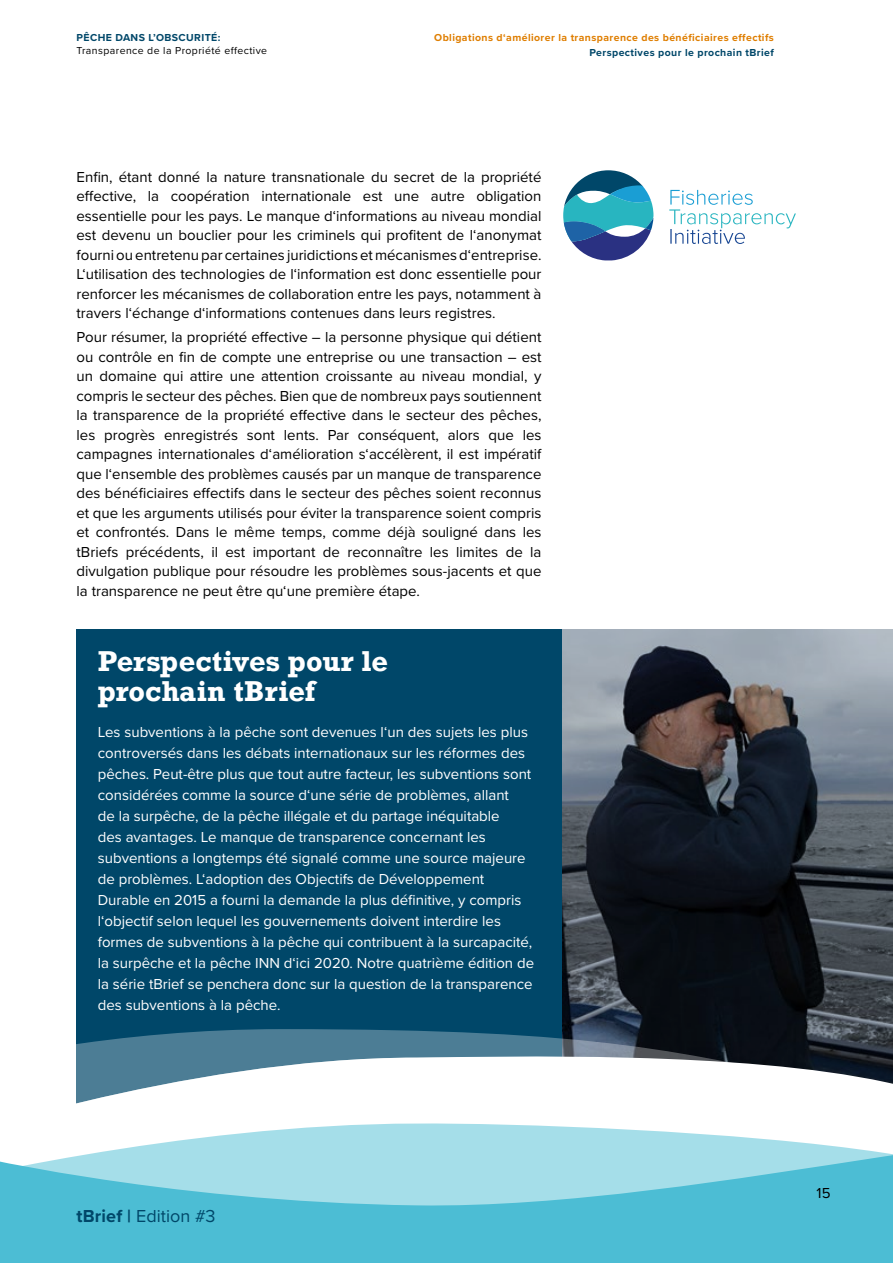
<style>
.page{position:relative;width:893px;height:1263px;background:#fff}
.page>*{position:absolute;margin:0;border:0;box-sizing:border-box;transform-origin:0 0}
.Fliesstext{font:700 27px/30px "Rockwell";letter-spacing:.01em;color:#fff}
.Fliesstext-2{font:18px "Proxima Nova";color:#004769}
.Fliesstext-3{font:15px/19.5px "Proxima Nova";color:#000;text-align:justify}
.Fliesstext-4{font:15px/21px "Proxima Nova";color:#fff}
.t1{font:700 10.5px "Proxima Nova";letter-spacing:.04em;color:#df7e00}
.t2{font:700 10.5px "Proxima Nova";letter-spacing:.04em;color:#004769}
.t3{font:10.5px "Proxima Nova";letter-spacing:.04em;color:#000}
.s1{font-weight:700}
</style>
<div class="page">
<div style="left:77px;top:629px;width:654px;height:528px;background:#004769"></div>
<img style="left:562px;top:629px;width:331px;height:400px">
<svg style="left:0;top:1029px;width:893px;height:234px;background:#94cad6"></svg>
<svg style="left:563px;top:170px;width:90px;height:90px"></svg>
<svg style="left:669px;top:190px;width:127px;height:54px"></svg>
<p class="t2" style="left:77px;top:30px;width:145px">PÊCHE DANS L’OBSCURITÉ:</p>
<p class="t3" style="left:77px;top:43px;width:192px">Transparence de la Propriété effective</p>
<h1 class="t1" style="left:434px;top:30px;width:341px">Obligations d‘améliorer la transparence des bénéficiaires effectifs</h1>
<h1 class="t2" style="left:589px;top:45px;width:186px">Perspectives pour le prochain tBrief</h1>
<p class="Fliesstext-3" style="left:77px;top:167px;width:466px">Enfin, étant donné la nature transnationale du secret de la propriété effective, la coopération internationale est une autre obligation essentielle pour les pays. Le manque d‘informations au niveau mondial est devenu un bouclier pour les criminels qui profitent de l‘anonymat fourni ou entretenu par certaines juridictions et mécanismes d‘entreprise.<br>L‘utilisation des technologies de l‘information est donc essentielle pour renforcer les mécanismes de collaboration entre les pays, notamment à travers l‘échange d‘informations contenues dans leurs registres.</p>
<p class="Fliesstext-3" style="left:77px;top:327px;width:466px">Pour résumer, la propriété effective – la personne physique qui détient ou contrôle en fin de compte une entreprise ou une transaction – est un domaine qui attire une attention croissante au niveau mondial, y compris le secteur des pêches. Bien que de nombreux pays soutiennent la transparence de la propriété effective dans le secteur des pêches, les progrès enregistrés sont lents. Par conséquent, alors que les campagnes internationales d‘amélioration s‘accélèrent, il est impératif que l‘ensemble des problèmes causés par un manque de transparence des bénéficiaires effectifs dans le secteur des pêches soient reconnus et que les arguments utilisés pour éviter la transparence soient compris et confrontés. Dans le même temps, comme déjà souligné dans les tBriefs précédents, il est important de reconnaître les limites de la divulgation publique pour résoudre les problèmes sous-jacents et que la transparence ne peut être qu‘une première étape.</p>
<p class="Fliesstext" style="left:98px;top:646px;width:292px">Perspectives pour le prochain tBrief</p>
<p class="Fliesstext-4" style="left:98px;top:721px;width:438px">Les subventions à la pêche sont devenues l‘un des sujets les plus controversés dans les débats internationaux sur les réformes des pêches. Peut-être plus que tout autre facteur, les subventions sont considérées comme la source d‘une série de problèmes, allant<br>de la surpêche, de la pêche illégale et du partage inéquitable<br>des avantages. Le manque de transparence concernant les subventions a longtemps été signalé comme une source majeure de problèmes. L‘adoption des Objectifs de Développement Durable en 2015 a fourni la demande la plus définitive, y compris l‘objectif selon lequel les gouvernements doivent interdire les formes de subventions à la pêche qui contribuent à la surcapacité, la surpêche et la pêche INN d‘ici 2020. Notre quatrième édition de la série tBrief se penchera donc sur la question de la transparence des subventions à la pêche.</p>
<p class="Fliesstext-2" style="left:77px;top:1202px;width:141px"><span class="s1">tBrief |</span> Edition #3</p>
<p class="Fliesstext-3" style="left:816px;top:1183px;width:16px">15</p>
</div>
